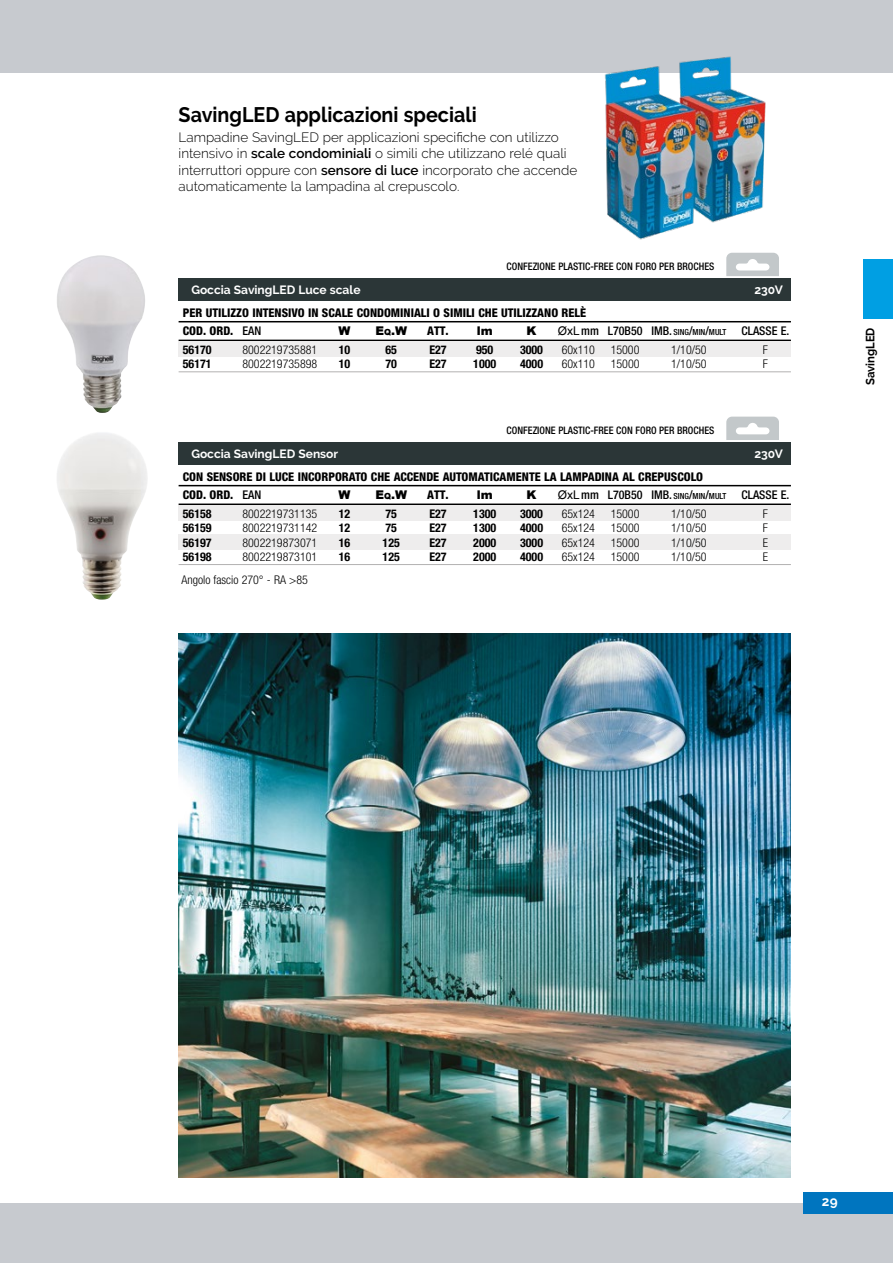
<style>
.page{position:relative;width:893px;height:1263px;background:#fff}
.page>*{position:absolute;margin:0;border:0;box-sizing:border-box;transform-origin:0 0}
.t1{font:700 21px "Raleway";color:#000;scale:.94 1}
.t2{font:300 13.5px/16.2px "Raleway";color:#000}
.t3{font:700 13.5px "Raleway";color:#fff}
.t4{font:300 condensed 12px "Helvetica Neue";color:#000}
.t5{font:800 condensed 12px/18.6px "Helvetica Neue";color:#000}
.t6{font:700 condensed 12px "Helvetica Neue";color:#000}
.t7{font:500 condensed 12px "Helvetica Neue";color:#000}
.t8{font:700 12px "Raleway";color:#fff}
.t9{font:700 12px "Raleway";color:#000;scale:.94 1}
.t10{font:900 12px "Arial";color:#000}
.t11{font:900 12px "Arial";color:#000}
.t12{font:500 condensed 10.35px "Helvetica Neue";color:#000}
.s1{font-weight:600}
.s2{font-weight:500}
.s3{font-size:8.4px}
.s4{font-family:"Arial";font-weight:400;font-stretch:normal}
.s5{font-style:inherit}
</style>
<div class="page">
<div style="left:0;top:0;width:893px;height:72px;background:#c7cacf"></div>
<div style="left:0;top:1203px;width:893px;height:60px;background:#c7cacf"></div>
<img style="left:179px;top:634px;width:612px;height:544px">
<img style="left:57px;top:255px;width:88px;height:158px">
<img style="left:57px;top:433px;width:91px;height:167px">
<div style="left:863px;top:259px;width:30px;height:60px;background:#009fe3"></div>
<div style="left:804px;top:1192px;width:89px;height:22px;background:#0075bf"></div>
<svg style="left:726px;top:253px;width:53px;height:23px"></svg>
<div style="left:179px;top:278px;width:612px;height:23px;background:#2b3637"></div>
<hr style="left:179px;top:321px;width:612px;height:1px;background:#000">
<hr style="left:179px;top:340px;width:612px;height:1px;background:#000">
<div style="left:179px;top:341px;width:612px;height:16px;background:#eeeded"></div>
<hr style="left:179px;top:371px;width:612px;height:1px;background:#b3b2b2">
<svg style="left:726px;top:417px;width:53px;height:23px"></svg>
<div style="left:179px;top:442px;width:612px;height:23px;background:#2b3637"></div>
<hr style="left:179px;top:485px;width:612px;height:1px;background:#000">
<hr style="left:179px;top:503px;width:612px;height:2px;background:#000">
<div style="left:179px;top:505px;width:612px;height:16px;background:#eeeded"></div>
<div style="left:179px;top:534px;width:612px;height:15px;background:#eeeded"></div>
<hr style="left:179px;top:564px;width:612px;height:1px;background:#b3b2b2">
<img style="left:592px;top:56px;width:190px;height:184px">
<h1 class="t1" style="left:179px;top:102px;width:319px">SavingLED applicazioni speciali</h1>
<p class="t2" style="left:179px;top:129px;width:400px">Lampadine SavingLED per applicazioni specifiche con utilizzo intensivo in <span class="s1">scale condominiali</span> o simili che utilizzano relé quali interruttori oppure con <span class="s1">sensore di luce</span> incorporato che accende automaticamente la lampadina al crepuscolo.</p>
<p class="t12" style="left:507px;top:260px;width:209px">CONFEZIONE PLASTIC-FREE CON FORO PER BROCHES</p>
<p class="t8" style="left:191px;top:283px;width:171px">Goccia SavingLED Luce scale</p>
<p class="t8" style="left:754px;top:283px;width:30px">230V</p>
<p class="t5" style="left:183px;top:303px;width:405px">PER UTILIZZO INTENSIVO IN SCALE CONDOMINIALI O SIMILI CHE UTILIZZANO RELÈ<br>COD. ORD. <span class="s2">EAN</span></p>
<p class="t10" style="left:338px;top:322px;width:13px">W</p>
<p class="t11" style="left:375px;top:322px;width:33px">E<span class="s3">q</span>.W</p>
<p class="t5" style="left:427px;top:322px;width:23px">ATT.</p>
<p class="t10" style="left:477px;top:322px;width:17px">lm</p>
<p class="t10" style="left:527px;top:322px;width:11px">K</p>
<p class="t7" style="left:558px;top:324px;width:170px"><span class="s4">ØxL</span>mm L70B50 IMB. <span class="s3">SING</span><span class="s5">/</span><span class="s3">MIN</span><span class="s5">/</span><span class="s3">MULT</span></p>
<p class="t7" style="left:741px;top:324px;width:49px">CLASSE E.</p>
<p class="t6" style="left:183px;top:342px;width:30px">56170</p>
<p class="t4" style="left:242px;top:343px;width:76px">8002219735881</p>
<p class="t6" style="left:339px;top:342px;width:13px">10</p>
<p class="t6" style="left:385px;top:342px;width:13px">65</p>
<p class="t6" style="left:429px;top:342px;width:19px">E27</p>
<p class="t6" style="left:476px;top:342px;width:19px">950</p>
<p class="t6" style="left:520px;top:342px;width:25px">3000</p>
<p class="t4" style="left:562px;top:343px;width:35px">60x110</p>
<p class="t4" style="left:611px;top:343px;width:30px">15000</p>
<p class="t4" style="left:671px;top:343px;width:37px">1/10/50</p>
<p class="t4" style="left:763px;top:343px;width:7px">F</p>
<p class="t6" style="left:183px;top:357px;width:30px">56171</p>
<p class="t4" style="left:242px;top:357px;width:76px">8002219735898</p>
<p class="t6" style="left:339px;top:357px;width:13px">10</p>
<p class="t6" style="left:385px;top:357px;width:13px">70</p>
<p class="t6" style="left:429px;top:357px;width:19px">E27</p>
<p class="t6" style="left:473px;top:357px;width:25px">1000</p>
<p class="t6" style="left:520px;top:357px;width:25px">4000</p>
<p class="t4" style="left:562px;top:357px;width:35px">60x110</p>
<p class="t4" style="left:611px;top:357px;width:30px">15000</p>
<p class="t4" style="left:671px;top:357px;width:37px">1/10/50</p>
<p class="t4" style="left:763px;top:357px;width:7px">F</p>
<p class="t12" style="left:507px;top:424px;width:209px">CONFEZIONE PLASTIC-FREE CON FORO PER BROCHES</p>
<p class="t8" style="left:191px;top:447px;width:148px">Goccia SavingLED Sensor</p>
<p class="t8" style="left:754px;top:447px;width:30px">230V</p>
<p class="t5" style="left:183px;top:467px;width:522px">CON SENSORE DI LUCE INCORPORATO CHE ACCENDE AUTOMATICAMENTE LA LAMPADINA AL CREPUSCOLO<br>COD. ORD. <span class="s2">EAN</span></p>
<p class="t10" style="left:338px;top:486px;width:13px">W</p>
<p class="t11" style="left:375px;top:486px;width:33px">E<span class="s3">q</span>.W</p>
<p class="t5" style="left:427px;top:485px;width:23px">ATT.</p>
<p class="t10" style="left:477px;top:486px;width:17px">lm</p>
<p class="t10" style="left:527px;top:486px;width:11px">K</p>
<p class="t7" style="left:558px;top:488px;width:170px"><span class="s4">ØxL</span>mm L70B50 IMB. <span class="s3">SING</span><span class="s5">/</span><span class="s3">MIN</span><span class="s5">/</span><span class="s3">MULT</span></p>
<p class="t7" style="left:741px;top:488px;width:49px">CLASSE E.</p>
<p class="t6" style="left:183px;top:506px;width:30px">56158</p>
<p class="t4" style="left:242px;top:507px;width:76px">8002219731135</p>
<p class="t6" style="left:339px;top:506px;width:13px">12</p>
<p class="t6" style="left:385px;top:506px;width:13px">75</p>
<p class="t6" style="left:429px;top:506px;width:19px">E27</p>
<p class="t6" style="left:473px;top:506px;width:25px">1300</p>
<p class="t6" style="left:520px;top:506px;width:25px">3000</p>
<p class="t4" style="left:562px;top:507px;width:35px">65x124</p>
<p class="t4" style="left:611px;top:507px;width:30px">15000</p>
<p class="t4" style="left:671px;top:507px;width:37px">1/10/50</p>
<p class="t4" style="left:763px;top:507px;width:7px">F</p>
<p class="t6" style="left:183px;top:521px;width:30px">56159</p>
<p class="t4" style="left:242px;top:521px;width:76px">8002219731142</p>
<p class="t6" style="left:339px;top:521px;width:13px">12</p>
<p class="t6" style="left:385px;top:521px;width:13px">75</p>
<p class="t6" style="left:429px;top:521px;width:19px">E27</p>
<p class="t6" style="left:473px;top:521px;width:25px">1300</p>
<p class="t6" style="left:520px;top:521px;width:25px">4000</p>
<p class="t4" style="left:562px;top:521px;width:35px">65x124</p>
<p class="t4" style="left:611px;top:521px;width:30px">15000</p>
<p class="t4" style="left:671px;top:521px;width:37px">1/10/50</p>
<p class="t4" style="left:763px;top:521px;width:7px">F</p>
<p class="t6" style="left:183px;top:535px;width:30px">56197</p>
<p class="t4" style="left:242px;top:536px;width:76px">8002219873071</p>
<p class="t6" style="left:339px;top:535px;width:13px">16</p>
<p class="t6" style="left:383px;top:535px;width:19px">125</p>
<p class="t6" style="left:429px;top:535px;width:19px">E27</p>
<p class="t6" style="left:473px;top:535px;width:25px">2000</p>
<p class="t6" style="left:520px;top:535px;width:25px">3000</p>
<p class="t4" style="left:562px;top:536px;width:35px">65x124</p>
<p class="t4" style="left:611px;top:536px;width:30px">15000</p>
<p class="t4" style="left:671px;top:536px;width:37px">1/10/50</p>
<p class="t4" style="left:763px;top:536px;width:7px">E</p>
<p class="t6" style="left:183px;top:550px;width:30px">56198</p>
<p class="t4" style="left:242px;top:550px;width:76px">8002219873101</p>
<p class="t6" style="left:339px;top:550px;width:13px">16</p>
<p class="t6" style="left:383px;top:550px;width:19px">125</p>
<p class="t6" style="left:429px;top:550px;width:19px">E27</p>
<p class="t6" style="left:473px;top:550px;width:25px">2000</p>
<p class="t6" style="left:520px;top:550px;width:25px">4000</p>
<p class="t4" style="left:562px;top:550px;width:35px">65x124</p>
<p class="t4" style="left:611px;top:550px;width:30px">15000</p>
<p class="t4" style="left:671px;top:550px;width:37px">1/10/50</p>
<p class="t4" style="left:763px;top:550px;width:7px">E</p>
<p class="t4" style="left:181px;top:573px;width:128px">Angolo fascio 270° - RA &gt;85</p>
<p class="t9" style="left:863px;top:385px;width:63px;rotate:-90deg">SavingLED</p>
<p class="t3" style="left:822px;top:1194px;width:17px">29</p>
</div>
